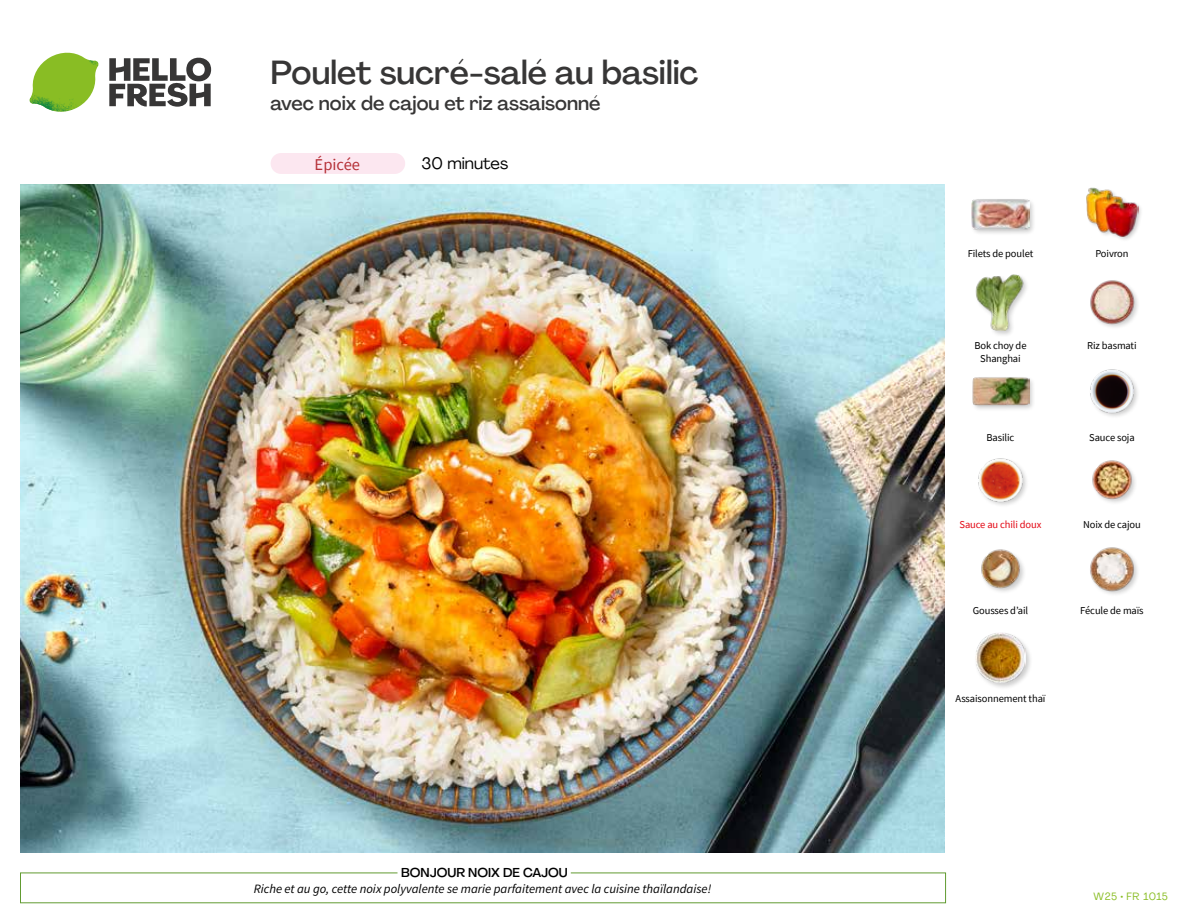
<style>
.page{position:relative;width:1188px;height:918px;background:#fff}
.page>*{position:absolute;margin:0;border:0;box-sizing:border-box;transform-origin:0 0}
.t1{font:500 33px "Agrandir";color:#373636}
.t2{font:500 19.5px "Agrandir";color:#373636}
.t3{font:16.5px "Agrandir";color:#000}
.t4{font:16.5px "Source Sans Pro";color:#b53138}
.t5{font:italic 12.75px "Source Sans Pro";color:#000}
.t6{font:500 12.75px "Agrandir";color:#000}
.t7{font:10.5px/13.5px "Source Sans Pro";letter-spacing:-.01em;color:#000;text-align:center}
.t8{font:10.5px "Source Sans Pro";letter-spacing:-.01em;color:#e30613}
.t9{font:10.5px "Agrandir";letter-spacing:.05em;color:#89bd24}
</style>
<div class="page">
<svg style="left:109px;top:57px;width:102px;height:50px"></svg>
<svg style="left:34px;top:53px;width:62px;height:40px"></svg>
<img style="left:67px;top:53px;width:32px;height:26px">
<img style="left:33px;top:75px;width:59px;height:11px">
<img style="left:29px;top:79px;width:61px;height:33px">
<img style="left:65px;top:86px;width:27px;height:25px">
<img style="left:21px;top:184px;width:924px;height:668px">
<div style="left:271px;top:153px;width:134px;height:21px;background:#fce7f0;border-radius:10px"></div>
<div style="left:974px;top:631px;width:59px;height:59px;background:#000;opacity:.2"></div>
<img style="left:975px;top:632px;width:51px;height:51px">
<img style="left:1090px;top:547px;width:48px;height:48px">
<img style="left:981px;top:549px;width:43px;height:43px">
<img style="left:1092px;top:460px;width:43px;height:43px">
<img style="left:978px;top:458px;width:49px;height:47px">
<img style="left:1090px;top:369px;width:48px;height:48px">
<div style="left:972px;top:376px;width:63px;height:36px;background:#000;opacity:.2"></div>
<img style="left:972px;top:376px;width:57px;height:36px">
<img style="left:1090px;top:280px;width:48px;height:47px">
<div style="left:975px;top:273px;width:54px;height:65px;background:#000;opacity:.2"></div>
<img style="left:975px;top:273px;width:54px;height:58px">
<div style="left:1086px;top:187px;width:57px;height:55px;background:#000;opacity:.2"></div>
<img style="left:1086px;top:187px;width:52px;height:50px">
<div style="left:970px;top:197px;width:66px;height:39px;background:#000;opacity:.2"></div>
<img style="left:972px;top:197px;width:57px;height:39px">
<h1 class="t1" style="left:271px;top:52px;width:430px">Poulet sucré-salé au basilic</h1>
<h2 class="t2" style="left:271px;top:91px;width:331px">avec noix de cajou et riz assaisonné</h2>
<h3 class="t4" style="left:315px;top:154px;width:47px">Épicée</h3>
<h3 class="t3" style="left:422px;top:153px;width:88px">30 minutes</h3>
<p class="t6" style="left:401px;top:864px;width:168px">BONJOUR NOIX DE CAJOU</p>
<p class="t5" style="left:254px;top:881px;width:459px">Riche et au go, cette noix polyvalente se marie parfaitement avec la cuisine thaïlandaise!</p>
<p class="t7" style="left:968px;top:246px;width:67px">Filets de poulet</p>
<p class="t7" style="left:1095px;top:246px;width:35px">Poivron</p>
<p class="t7" style="left:974px;top:339px;width:54px">Bok choy de<br>Shanghai</p>
<p class="t7" style="left:1087px;top:339px;width:51px">Riz basmati</p>
<p class="t7" style="left:987px;top:431px;width:29px">Basilic</p>
<p class="t7" style="left:1089px;top:431px;width:47px">Sauce soja</p>
<p class="t8" style="left:960px;top:518px;width:83px">Sauce au chili doux</p>
<p class="t7" style="left:1083px;top:518px;width:59px">Noix de cajou</p>
<p class="t7" style="left:973px;top:604px;width:57px">Gousses d’ail</p>
<p class="t7" style="left:1080px;top:604px;width:65px">Fécule de maïs</p>
<p class="t7" style="left:956px;top:691px;width:91px">Assaisonnement thaï</p>
<p class="t9" style="left:1094px;top:890px;width:76px">W25 • FR 1015</p>
</div>
